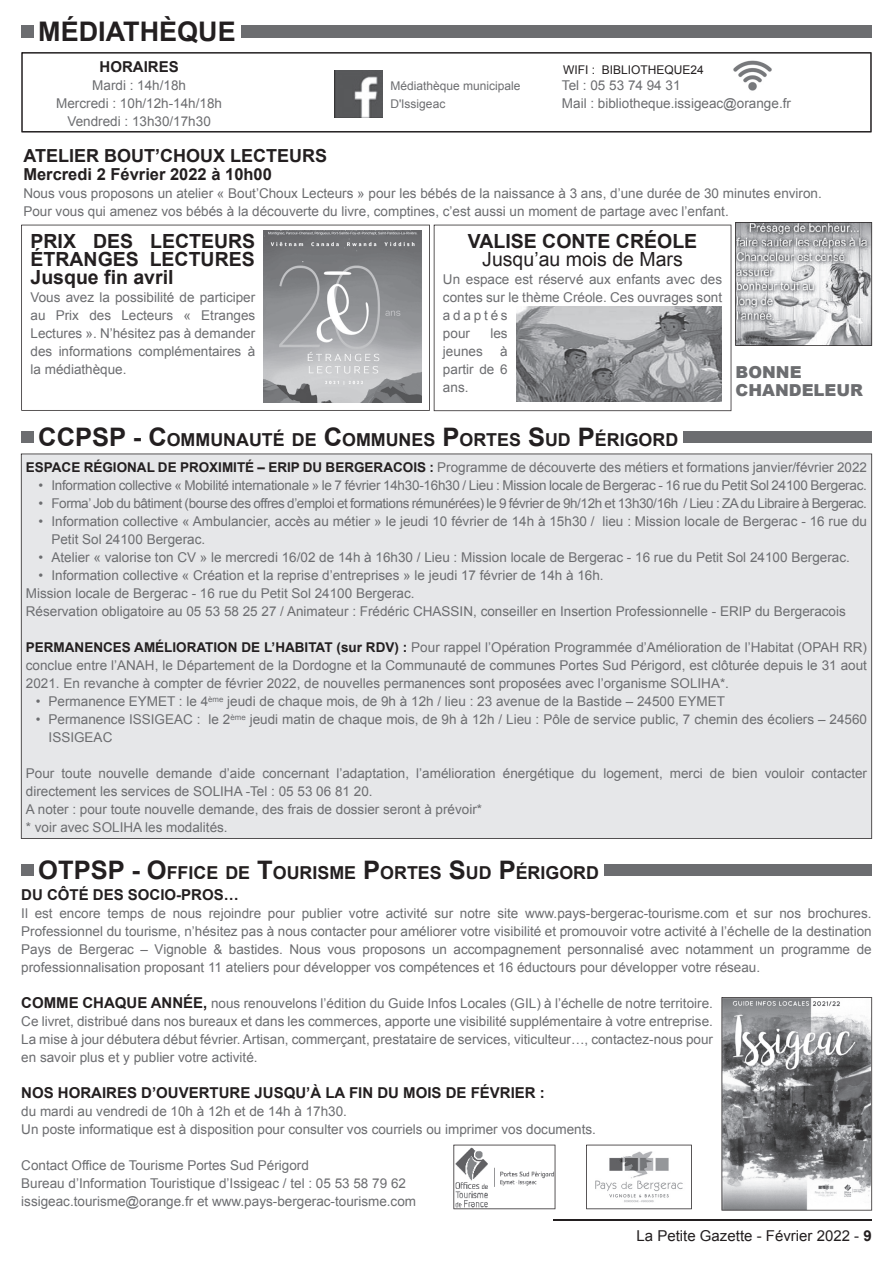
<style>
.page{position:relative;width:893px;height:1263px;background:#fff}
.page>*{position:absolute;margin:0;border:0;box-sizing:border-box;transform-origin:0 0}
.t1{font:700 27px "Arial";color:#231f20}
.t2{font:700 19.5px/18px "Arial";color:#231f20;text-align:justify}
.t3{font:19.5px "Arial";color:#231f20}
.t4{font:700 18px "Arial";color:#231f20}
.t5{font:700 17.85px "Arial";color:#231f20}
.t6{font:700 16.5px "Arial";color:#231f20}
.t7{font:900 16.5px/18px "Arial";color:#6c6d70}
.t8{font:700 15px "Arial";color:#231f20}
.t9{font:15px "Arial";color:#231f20}
.t10{font:13.5px/18px "Arial";color:#6c6d70}
.t11{font:13.5px "Arial";letter-spacing:-.02em;color:#6c6d70}
.t12{font:13.5px "Arial";letter-spacing:-.03em;color:#6c6d70}
.t13{font:12px/18px "Arial";color:#6c6d70}
.t14{font:12px "Arial";color:#231f20}
.s1{font-size:25.5px}
.s2{font-weight:700;color:#231f20}
.s3{font-weight:700;font-size:15px;color:#231f20}
.s4{font-weight:700}
</style>
<div class="page">
<hr style="left:554px;top:1220px;width:318px;height:1px;background:#231f20">
<div style="left:21px;top:432px;width:851px;height:11px;background:#6c6d70"></div>
<div style="left:34px;top:426px;width:648px;height:20px;background:#fff"></div>
<div style="left:21px;top:864px;width:851px;height:11px;background:#6c6d70"></div>
<div style="left:34px;top:859px;width:569px;height:20px;background:#fff"></div>
<div style="left:21px;top:26px;width:851px;height:12px;background:#6c6d70"></div>
<div style="left:34px;top:21px;width:206px;height:20px;background:#fff"></div>
<svg style="left:21px;top:52px;width:851px;height:81px"></svg>
<img style="left:335px;top:70px;width:47px;height:47px">
<img style="left:732px;top:55px;width:41px;height:41px">
<svg style="left:721px;top:997px;width:151px;height:213px"></svg>
<svg style="left:453px;top:1145px;width:102px;height:64px"></svg>
<svg style="left:586px;top:1145px;width:106px;height:64px"></svg>
<svg style="left:21px;top:225px;width:409px;height:186px"></svg>
<svg style="left:434px;top:225px;width:297px;height:186px"></svg>
<img style="left:516px;top:306px;width:206px;height:95px">
<svg style="left:735px;top:222px;width:137px;height:124px"></svg>
<div style="left:21px;top:454px;width:851px;height:385px;background:#e6e7e9"></div>
<h1 class="t1" style="left:38px;top:14px;width:199px">MÉDIATHÈQUE</h1>
<p class="t8" style="left:100px;top:57px;width:81px">HORAIRES</p>
<p class="t10" style="left:56px;top:76px;width:167px;text-align:center">Mardi : 14h/18h<br>Mercredi : 10h/12h-14h/18h<br>Vendredi : 13h30/17h30</p>
<p class="t13" style="left:390px;top:77px;width:132px">Médiathèque municipale<br>D'Issigeac</p>
<p class="t14" style="left:563px;top:62px;width:142px">WIFI : BIBLIOTHEQUE24</p>
<p class="t10" style="left:562px;top:76px;width:231px">Tel : 05 53 74 94 31<br>Mail : bibliotheque.issigeac@orange.fr</p>
<h3 class="t4" style="left:23px;top:144px;width:305px">ATELIER BOUT’CHOUX LECTEURS</h3>
<p class="t6" style="left:23px;top:163px;width:250px">Mercredi 2 Février 2022 à 10h00</p>
<p class="t10" style="left:23px;top:184px;width:800px">Nous vous proposons un atelier « Bout’Choux Lecteurs » pour les bébés de la naissance à 3 ans, d’une durée de 30 minutes environ.<br>Pour vous qui amenez vos bébés à la découverte du livre, comptines, c’est aussi un moment de partage avec l’enfant.</p>
<h2 class="t2" style="left:31px;top:232px;width:226px">PRIX DES LECTEURS ÉTRANGES LECTURES Jusque fin avril</h2>
<p class="t10" style="left:31px;top:288px;width:226px;text-align:justify">Vous avez la possibilité de participer au Prix des Lecteurs « Etranges Lectures ». N’hésitez pas à demander des informations complémentaires à la médiathèque.</p>
<h2 class="t2" style="left:468px;top:232px;width:231px">VALISE CONTE CRÉOLE</h2>
<h2 class="t3" style="left:482px;top:246px;width:202px">Jusqu’au mois de Mars</h2>
<p class="t10" style="left:443px;top:270px;width:281px">Un espace est réservé aux enfants avec des contes sur le thème Créole. Ces ouvrages sont adaptés<br>pour</p>
<p class="t10" style="left:490px;top:324px;width:19px">les</p>
<p class="t10" style="left:443px;top:342px;width:66px;text-align:justify;text-indent:57px">à partir de 6 ans.</p>
<p class="t10" style="left:443px;top:342px;width:41px">jeunes</p>
<p class="t7" style="left:736px;top:363px;width:129px">BONNE<br>CHANDELEUR</p>
<h3 class="t5" style="left:38px;top:428px;width:641px"><span class="s1">CCPSP</span> <span class="s1">- C</span>OMMUNAUTÉ DE <span class="s1">C</span>OMMUNES <span class="s1">P</span>ORTES <span class="s1">S</span>UD <span class="s1">P</span>ÉRIGORD</h3>
<p class="t10" style="left:26px;top:459px;width:843px"><span class="s2">ESPACE RÉGIONAL DE PROXIMITÉ – ERIP DU BERGERACOIS :</span> Programme de découverte des métiers et formations janvier/février 2022</p>
<p class="t11" style="left:39px;top:477px;width:830px">• Information collective « Mobilité internationale » le 7 février 14h30-16h30 / Lieu : Mission locale de Bergerac - 16 rue du Petit Sol 24100 Bergerac.</p>
<p class="t12" style="left:39px;top:495px;width:830px">• Forma’ Job du bâtiment (bourse des offres d’emploi et formations rémunérées) le 9 février de 9h/12h et 13h30/16h / Lieu : ZA du Libraire à Bergerac.</p>
<p class="t10" style="left:51px;top:513px;width:817px;text-indent:-13px">• Information collective « Ambulancier, accès au métier » le jeudi 10 février de 14h à 15h30 / lieu : Mission locale de Bergerac - 16 rue du<br>Petit Sol 24100 Bergerac.</p>
<p class="t10" style="left:39px;top:549px;width:813px">• Atelier « valorise ton CV » le mercredi 16/02 de 14h à 16h30 / Lieu : Mission locale de Bergerac - 16 rue du Petit Sol 24100 Bergerac.</p>
<p class="t10" style="left:26px;top:567px;width:821px;text-indent:13px">• Information collective « Création et la reprise d’entreprises » le jeudi 17 février de 14h à 16h.<br>Mission locale de Bergerac - 16 rue du Petit Sol 24100 Bergerac.<br>Réservation obligatoire au 05 53 58 25 27 / Animateur : Frédéric CHASSIN, conseiller en Insertion Professionnelle - ERIP du Bergeracois</p>
<p class="t10" style="left:26px;top:639px;width:843px;text-align:justify"><span class="s2">PERMANENCES AMÉLIORATION DE L’HABITAT (sur RDV) :</span> Pour rappel l’Opération Programmée d’Amélioration de l’Habitat (OPAH RR) conclue entre l’ANAH, le Département de la Dordogne et la Communauté de communes Portes Sud Périgord, est clôturée depuis le 31 aout 2021. En revanche à compter de février 2022, de nouvelles permanences sont proposées avec l’organisme SOLIHA*.</p>
<p class="t10" style="left:36px;top:693px;width:690px">• Permanence EYMET : le 4<sup>ème</sup> jeudi de chaque mois, de 9h à 12h / lieu : 23 avenue de la Bastide – 24500 EYMET</p>
<p class="t10" style="left:49px;top:711px;width:820px;text-indent:-13px">• Permanence ISSIGEAC : le 2<sup>ème</sup> jeudi matin de chaque mois, de 9h à 12h / Lieu : Pôle de service public, 7 chemin des écoliers – 24560<br>ISSIGEAC</p>
<p class="t10" style="left:26px;top:765px;width:843px">Pour toute nouvelle demande d’aide concernant l’adaptation, l’amélioration énergétique du logement, merci de bien vouloir contacter directement les services de SOLIHA -Tel : 05 53 06 81 20.<br>A noter : pour toute nouvelle demande, des frais de dossier seront à prévoir*<br>* voir avec SOLIHA les modalités.</p>
<h3 class="t5" style="left:38px;top:860px;width:562px"><span class="s1">OTPSP</span> <span class="s1">- O</span>FFICE DE <span class="s1">T</span>OURISME <span class="s1">P</span>ORTES <span class="s1">S</span>UD <span class="s1">P</span>ÉRIGORD</h3>
<p class="t8" style="left:21px;top:885px;width:219px">DU CÔTÉ DES SOCIO-PROS…</p>
<p class="t10" style="left:21px;top:904px;width:852px;text-align:justify">Il est encore temps de nous rejoindre pour publier votre activité sur notre site www.pays-bergerac-tourisme.com et sur nos brochures.<br>Professionnel du tourisme, n’hésitez pas à nous contacter pour améliorer votre visibilité et promouvoir votre activité à l’échelle de la destination Pays de Bergerac – Vignoble &amp; bastides. Nous vous proposons un accompagnement personnalisé avec notamment un programme de professionnalisation proposant 11 ateliers pour développer vos compétences et 16 éductours pour développer votre réseau.</p>
<p class="t10" style="left:21px;top:994px;width:693px;text-align:justify"><span class="s3">COMME CHAQUE ANNÉE,</span> nous renouvelons l’édition du Guide Infos Locales (GIL) à l’échelle de notre territoire.<br>Ce livret, distribué dans nos bureaux et dans les commerces, apporte une visibilité supplémentaire à votre entreprise.<br>La mise à jour débutera début février. Artisan, commerçant, prestataire de services, viticulteur…, contactez-nous pour en savoir plus et y publier votre activité.</p>
<p class="t8" style="left:21px;top:1083px;width:525px">NOS HORAIRES D’OUVERTURE JUSQU’À LA FIN DU MOIS DE FÉVRIER :</p>
<p class="t10" style="left:21px;top:1102px;width:576px">du mardi au vendredi de 10h à 12h et de 14h à 17h30.<br>Un poste informatique est à disposition pour consulter vos courriels ou imprimer vos documents.</p>
<p class="t10" style="left:21px;top:1156px;width:396px">Contact Office de Tourisme Portes Sud Périgord<br>Bureau d’Information Touristique d’Issigeac / tel : 05 53 58 79 62 issigeac.tourisme@orange.fr et www.pays-bergerac-tourisme.com</p>
<p class="t9" style="left:637px;top:1226px;width:237px">La Petite Gazette - Février 2022 - <span class="s4">9</span></p>
</div>
